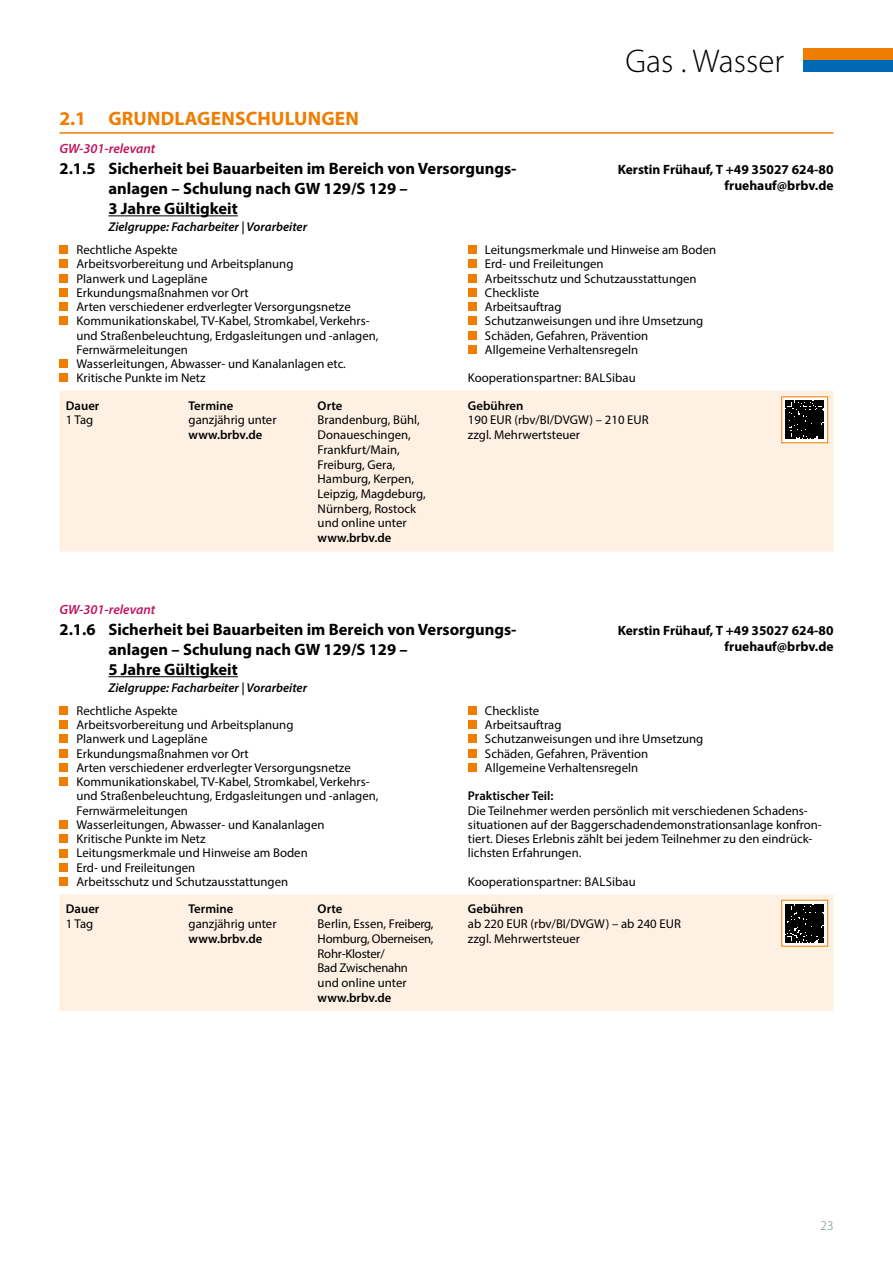
<style>
.page{position:relative;width:893px;height:1263px;background:#fff}
.page>*{position:absolute;margin:0;border:0;box-sizing:border-box;transform-origin:0 0}
.t1{font:300 33px "Myriad Pro";color:#000}
.t2{font:700 19.5px "Myriad Pro";letter-spacing:.01em;color:#ef7d00}
.t3{font:700 16.5px/20.2px "Myriad Pro";color:#000}
.t4{font:700 13.5px/16.2px "Myriad Pro";color:#000;text-align:right}
.t5{font:italic 600 13.5px "Myriad Pro";color:#c0155d}
.t6{font:300 13.2px "Myriad Pro";color:#678287}
.t7{font:12.75px/14.2px "Myriad Pro";color:#000}
.t8{font:600 12.75px "Myriad Pro";color:#000}
.t9{font:12.75px/14.7px "Myriad Pro";letter-spacing:-.02em;color:#000}
.t10{font:italic 600 12.75px "Myriad Pro";color:#000}
</style>
<div class="page">
<hr style="left:60px;top:132px;width:773px;height:2px;background:#ef7d00">
<div style="left:60px;top:391px;width:773px;height:160px;background:#fef1e4"></div>
<hr style="left:108px;top:215px;width:130px;height:1px;background:#000">
<div style="left:60px;top:245px;width:8px;height:9px;background:#ef7d00"></div>
<div style="left:60px;top:259px;width:8px;height:9px;background:#ef7d00"></div>
<div style="left:60px;top:274px;width:8px;height:9px;background:#ef7d00"></div>
<div style="left:60px;top:288px;width:8px;height:9px;background:#ef7d00"></div>
<div style="left:60px;top:302px;width:8px;height:9px;background:#ef7d00"></div>
<div style="left:60px;top:316px;width:8px;height:9px;background:#ef7d00"></div>
<div style="left:60px;top:359px;width:8px;height:9px;background:#ef7d00"></div>
<div style="left:60px;top:373px;width:8px;height:9px;background:#ef7d00"></div>
<div style="left:468px;top:245px;width:9px;height:9px;background:#ef7d00"></div>
<div style="left:468px;top:259px;width:9px;height:9px;background:#ef7d00"></div>
<div style="left:468px;top:274px;width:9px;height:9px;background:#ef7d00"></div>
<div style="left:468px;top:288px;width:9px;height:9px;background:#ef7d00"></div>
<div style="left:468px;top:302px;width:9px;height:9px;background:#ef7d00"></div>
<div style="left:468px;top:316px;width:9px;height:9px;background:#ef7d00"></div>
<div style="left:468px;top:331px;width:9px;height:9px;background:#ef7d00"></div>
<div style="left:468px;top:345px;width:9px;height:9px;background:#ef7d00"></div>
<div style="left:60px;top:894px;width:773px;height:117px;background:#fef1e4"></div>
<hr style="left:108px;top:676px;width:130px;height:1px;background:#000">
<div style="left:60px;top:706px;width:8px;height:9px;background:#ef7d00"></div>
<div style="left:60px;top:720px;width:8px;height:9px;background:#ef7d00"></div>
<div style="left:60px;top:734px;width:8px;height:9px;background:#ef7d00"></div>
<div style="left:60px;top:749px;width:8px;height:9px;background:#ef7d00"></div>
<div style="left:60px;top:763px;width:8px;height:9px;background:#ef7d00"></div>
<div style="left:60px;top:777px;width:8px;height:9px;background:#ef7d00"></div>
<div style="left:60px;top:820px;width:8px;height:9px;background:#ef7d00"></div>
<div style="left:60px;top:834px;width:8px;height:9px;background:#ef7d00"></div>
<div style="left:60px;top:848px;width:8px;height:9px;background:#ef7d00"></div>
<div style="left:60px;top:863px;width:8px;height:9px;background:#ef7d00"></div>
<div style="left:60px;top:877px;width:8px;height:9px;background:#ef7d00"></div>
<div style="left:468px;top:706px;width:9px;height:9px;background:#ef7d00"></div>
<div style="left:468px;top:720px;width:9px;height:9px;background:#ef7d00"></div>
<div style="left:468px;top:734px;width:9px;height:9px;background:#ef7d00"></div>
<div style="left:468px;top:749px;width:9px;height:9px;background:#ef7d00"></div>
<div style="left:468px;top:763px;width:9px;height:9px;background:#ef7d00"></div>
<svg style="left:783px;top:902px;width:43px;height:42px"></svg>
<svg style="left:786px;top:904px;width:38px;height:38px"></svg>
<div style="left:782px;top:397px;width:46px;height:46px;background:#fff"></div>
<svg style="left:786px;top:401px;width:38px;height:38px"></svg>
<div style="left:803px;top:60px;width:90px;height:12px;background:#0069b4"></div>
<div style="left:803px;top:48px;width:90px;height:12px;background:#ef7d00"></div>
<h2 class="t2" style="left:60px;top:106px;width:301px">2.1 GRUNDLAGENSCHULUNGEN</h2>
<p class="t5" style="left:60px;top:140px;width:97px">GW-301-relevant</p>
<p class="t3" style="left:108px;top:157px;width:410px;text-indent:-49px">2.1.5 Sicherheit bei Bauarbeiten im Bereich von Versorgungs&shy;anlagen – Schulung nach GW 129/S 129 –<br>3 Jahre Gültigkeit</p>
<p class="t10" style="left:108px;top:218px;width:200px">Zielgruppe: Facharbeiter | Vorarbeiter</p>
<h1 class="t1" style="left:625px;top:41px;width:160px">Gas . Wasser</h1>
<p class="t4" style="left:618px;top:161px;width:217px">Kerstin Frühauf, T +49 35027 624-80 fruehauf@brbv.de</p>
<p class="t7" style="left:77px;top:242px;width:303px">Rechtliche Aspekte<br>Arbeitsvorbereitung und Arbeitsplanung<br>Planwerk und Lagepläne<br>Erkundungsmaßnahmen vor Ort<br>Arten verschiedener erdverlegter Versorgungsnetze Kommunikationskabel, TV-Kabel, Stromkabel, Verkehrs&shy;und Straßenbeleuchtung, Erdgasleitungen und -anlagen, Fernwärmeleitungen<br>Wasserleitungen, Abwasser- und Kanalanlagen etc.<br>Kritische Punkte im Netz</p>
<p class="t7" style="left:485px;top:242px;width:233px">Leitungsmerkmale und Hinweise am Boden<br>Erd- und Freileitungen<br>Arbeitsschutz und Schutzausstattungen<br>Checkliste<br>Arbeitsauftrag<br>Schutzanweisungen und ihre Umsetzung<br>Schäden, Gefahren, Prävention<br>Allgemeine Verhaltensregeln</p>
<p class="t7" style="left:468px;top:371px;width:169px">Kooperationspartner: BALSibau</p>
<p class="t8" style="left:66px;top:397px;width:35px">Dauer</p>
<p class="t7" style="left:66px;top:413px;width:29px">1 Tag</p>
<p class="t8" style="left:189px;top:397px;width:46px">Termine</p>
<p class="t7" style="left:189px;top:413px;width:89px">ganzjährig unter</p>
<p class="t8" style="left:189px;top:427px;width:75px">www.brbv.de</p>
<p class="t8" style="left:318px;top:397px;width:26px">Orte</p>
<p class="t7" style="left:318px;top:413px;width:110px;line-height:14.7px">Brandenburg, Bühl,<br>Donaueschingen,<br>Frankfurt/Main,<br>Freiburg, Gera,<br>Hamburg, Kerpen,<br>Leipzig, Magdeburg,<br>Nürnberg, Rostock und online unter</p>
<p class="t8" style="left:318px;top:530px;width:75px">www.brbv.de</p>
<p class="t8" style="left:468px;top:397px;width:57px">Gebühren</p>
<p class="t7" style="left:468px;top:413px;width:182px;line-height:14.7px">190 EUR (rbv/BI/DVGW) – 210 EUR zzgl. Mehrwertsteuer</p>
<p class="t5" style="left:60px;top:601px;width:97px">GW-301-relevant</p>
<p class="t3" style="left:108px;top:618px;width:410px;text-indent:-49px">2.1.6 Sicherheit bei Bauarbeiten im Bereich von Versorgungs&shy;anlagen – Schulung nach GW 129/S 129 –<br>5 Jahre Gültigkeit</p>
<p class="t10" style="left:108px;top:679px;width:200px">Zielgruppe: Facharbeiter | Vorarbeiter</p>
<p class="t4" style="left:618px;top:621px;width:217px">Kerstin Frühauf, T +49 35027 624-80 fruehauf@brbv.de</p>
<p class="t7" style="left:77px;top:703px;width:303px">Rechtliche Aspekte<br>Arbeitsvorbereitung und Arbeitsplanung<br>Planwerk und Lagepläne<br>Erkundungsmaßnahmen vor Ort<br>Arten verschiedener erdverlegter Versorgungsnetze Kommunikationskabel, TV-Kabel, Stromkabel, Verkehrs&shy;und Straßenbeleuchtung, Erdgasleitungen und -anlagen, Fernwärmeleitungen<br>Wasserleitungen, Abwasser- und Kanalanlagen<br>Kritische Punkte im Netz<br>Leitungsmerkmale und Hinweise am Boden<br>Erd- und Freileitungen<br>Arbeitsschutz und Schutzausstattungen</p>
<p class="t7" style="left:485px;top:703px;width:220px">Checkliste<br>Arbeitsauftrag<br>Schutzanweisungen und ihre Umsetzung<br>Schäden, Gefahren, Prävention<br>Allgemeine Verhaltensregeln</p>
<p class="t8" style="left:468px;top:788px;width:87px">Praktischer Teil:</p>
<p class="t7" style="left:468px;top:803px;width:355px">Die Teilnehmer werden persönlich mit verschiedenen Schadens&shy;situationen auf der Baggerschadendemonstrationsanlage konfron&shy;tiert. Dieses Erlebnis zählt bei jedem Teilnehmer zu den eindrück&shy;lichsten Erfahrungen.</p>
<p class="t7" style="left:468px;top:874px;width:169px">Kooperationspartner: BALSibau</p>
<p class="t8" style="left:66px;top:901px;width:35px">Dauer</p>
<p class="t7" style="left:66px;top:916px;width:29px">1 Tag</p>
<p class="t8" style="left:189px;top:901px;width:46px">Termine</p>
<p class="t7" style="left:189px;top:916px;width:89px">ganzjährig unter</p>
<p class="t8" style="left:189px;top:930px;width:75px">www.brbv.de</p>
<p class="t8" style="left:318px;top:901px;width:26px">Orte</p>
<p class="t9" style="left:318px;top:916px;width:117px">Berlin, Essen, Freiberg,<br>Homburg, Oberneisen,<br>Rohr-Kloster/<br>Bad Zwischenahn<br>und online unter</p>
<p class="t8" style="left:318px;top:989px;width:75px">www.brbv.de</p>
<p class="t8" style="left:468px;top:901px;width:57px">Gebühren</p>
<p class="t7" style="left:468px;top:916px;width:214px;line-height:14.7px">ab 220 EUR (rbv/BI/DVGW) – ab 240 EUR zzgl. Mehrwertsteuer</p>
<p class="t6" style="left:820px;top:1217px;width:14px">23</p>
</div>
